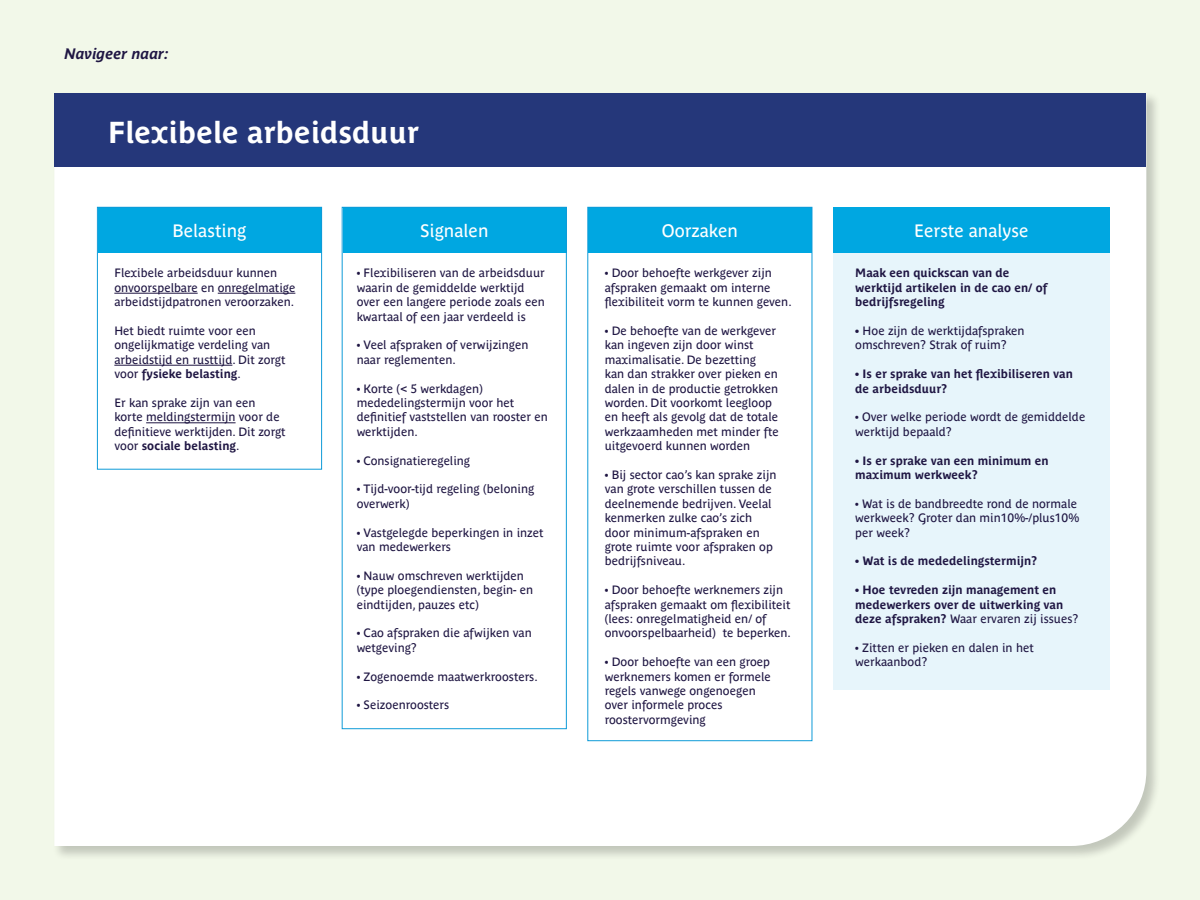
<style>
.page{position:relative;width:1200px;height:900px;background:#f2f8e9}
.page>*{position:absolute;margin:0;border:0;box-sizing:border-box;transform-origin:0 0}
.t1{font:700 30px "Parisine Plus Std";color:#fff}
.t2{font:17.85px "Parisine Plus Std";color:#fff}
.t3{font:italic 700 15px "Parisine Plus Std";color:#1f1643}
.t4{font:12px/14.4px "Parisine Plus Std";color:#1f1643}
.t5{font:700 12px/14.4px "Parisine Plus Std";color:#1f1643}
.s1{font-weight:700}
.s2{font-weight:400}
</style>
<div class="page">
<div style="left:52px;top:91px;width:1109px;height:770px;background:#000;opacity:.2"></div>
<div style="left:54px;top:166px;width:1092px;height:680px;background:#fff"></div>
<div style="left:834px;top:207px;width:276px;height:483px;background:#e7f5fb"></div>
<div style="left:54px;top:93px;width:1092px;height:73px;background:#25377a"></div>
<div style="left:98px;top:207px;width:223px;height:46px;background:#00a7e1"></div>
<div style="left:343px;top:207px;width:224px;height:46px;background:#00a7e1"></div>
<div style="left:588px;top:207px;width:224px;height:46px;background:#00a7e1"></div>
<div style="left:833px;top:207px;width:276px;height:46px;background:#00a7e1"></div>
<div style="left:97px;top:207px;width:225px;height:262px;border:1px solid #0f9bd8"></div>
<div style="left:342px;top:207px;width:225px;height:522px;border:1px solid #0f9bd8"></div>
<div style="left:588px;top:207px;width:224px;height:534px;border:1px solid #0f9bd8"></div>
<hr style="left:114px;top:293px;width:84px;height:1px;background:#1f1643">
<hr style="left:218px;top:293px;width:77px;height:1px;background:#1f1643">
<hr style="left:114px;top:365px;width:118px;height:1px;background:#1f1643">
<hr style="left:146px;top:422px;width:90px;height:1px;background:#1f1643">
<p class="t3" style="left:64px;top:46px;width:106px">Navigeer naar:</p>
<h1 class="t1" style="left:108px;top:115px;width:313px">Flexibele arbeidsduur</h1>
<h2 class="t2" style="left:173px;top:220px;width:75px">Belasting</h2>
<h2 class="t2" style="left:420px;top:220px;width:70px">Signalen</h2>
<h2 class="t2" style="left:662px;top:220px;width:78px">Oorzaken</h2>
<h2 class="t2" style="left:914px;top:220px;width:116px">Eerste analyse</h2>
<p class="t4" style="left:114px;top:266px;width:183px">Flexibele arbeidsduur kunnen onvoorspelbare en onregelmatige arbeidstijdpatronen veroorzaken.</p>
<p class="t4" style="left:114px;top:324px;width:173px">Het biedt ruimte voor een ongelijkmatige verdeling van arbeidstijd en rusttijd. Dit zorgt voor <span class="s1">fysieke belasting</span>.</p>
<p class="t4" style="left:114px;top:396px;width:173px">Er kan sprake zijn van een korte meldingstermijn voor de definitieve werktijden. Dit zorgt voor <span class="s1">sociale belasting</span>.</p>
<p class="t4" style="left:605px;top:266px;width:188px">• Door behoefte werkgever zijn afspraken gemaakt om interne flexibiliteit vorm te kunnen geven.</p>
<p class="t4" style="left:605px;top:324px;width:175px">• De behoefte van de werkgever kan ingeven zijn door winst maximalisatie. De bezetting<br>kan dan strakker over pieken en dalen in de productie getrokken worden. Dit voorkomt leegloop en heeft als gevolg dat de totale werkzaamheden met minder fte uitgevoerd kunnen worden</p>
<p class="t4" style="left:605px;top:468px;width:173px">• Bij sector cao’s kan sprake zijn van grote verschillen tussen de deelnemende bedrijven. Veelal kenmerken zulke cao’s zich door minimum-afspraken en grote ruimte voor afspraken op bedrijfsniveau.</p>
<p class="t4" style="left:605px;top:583px;width:188px">• Door behoefte werknemers zijn afspraken gemaakt om flexibiliteit (lees: onregelmatigheid en/ of onvoorspelbaarheid) te beperken.</p>
<p class="t4" style="left:605px;top:655px;width:168px">• Door behoefte van een groep werknemers komen er formele regels vanwege ongenoegen over informele proces roostervormgeving</p>
<p class="t5" style="left:855px;top:266px;width:194px">Maak een quickscan van de werktijd artikelen in de cao en/ of bedrijfsregeling</p>
<p class="t4" style="left:855px;top:324px;width:171px"><span class="s1">•</span> Hoe zijn de werktijdafspraken omschreven? Strak of ruim?</p>
<p class="t5" style="left:855px;top:367px;width:219px">• Is er sprake van het flexibiliseren van de arbeidsduur?</p>
<p class="t4" style="left:855px;top:410px;width:232px">• Over welke periode wordt de gemiddelde werktijd bepaald?</p>
<p class="t5" style="left:855px;top:453px;width:195px">• Is er sprake van een minimum en maximum werkweek?</p>
<p class="t4" style="left:855px;top:496px;width:225px">• Wat is de bandbreedte rond de normale werkweek? Groter dan min10%-/plus10% per week?</p>
<p class="t5" style="left:855px;top:554px;width:184px">• Wat is de mededelingstermijn?</p>
<p class="t5" style="left:855px;top:583px;width:225px">• Hoe tevreden zijn management en medewerkers over de uitwerking van deze afspraken? <span class="s2">Waar ervaren zij issues?</span></p>
<p class="t4" style="left:855px;top:640px;width:180px">• Zitten er pieken en dalen in het werkaanbod?</p>
<p class="t4" style="left:357px;top:266px;width:190px">• Flexibiliseren van de arbeidsduur waarin de gemiddelde werktijd over een langere periode zoals een kwartaal of een jaar verdeeld is</p>
<p class="t4" style="left:357px;top:338px;width:173px">• Veel afspraken of verwijzingen naar reglementen.</p>
<p class="t4" style="left:357px;top:381px;width:193px">• Korte (&lt; 5 werkdagen) mededelingstermijn voor het definitief vaststellen van rooster en werktijden.</p>
<p class="t4" style="left:357px;top:453px;width:115px">• Consignatieregeling</p>
<p class="t4" style="left:357px;top:482px;width:179px">• Tijd-voor-tijd regeling (beloning overwerk)</p>
<p class="t4" style="left:357px;top:525px;width:188px">• Vastgelegde beperkingen in inzet van medewerkers</p>
<p class="t4" style="left:357px;top:568px;width:178px">• Nauw omschreven werktijden (type ploegendiensten, begin- en eindtijden, pauzes etc)</p>
<p class="t4" style="left:357px;top:626px;width:177px">• Cao afspraken die afwijken van wetgeving?</p>
<p class="t4" style="left:357px;top:669px;width:183px">• Zogenoemde maatwerkroosters.</p>
<p class="t4" style="left:357px;top:698px;width:94px">• Seizoenroosters</p>
</div>
